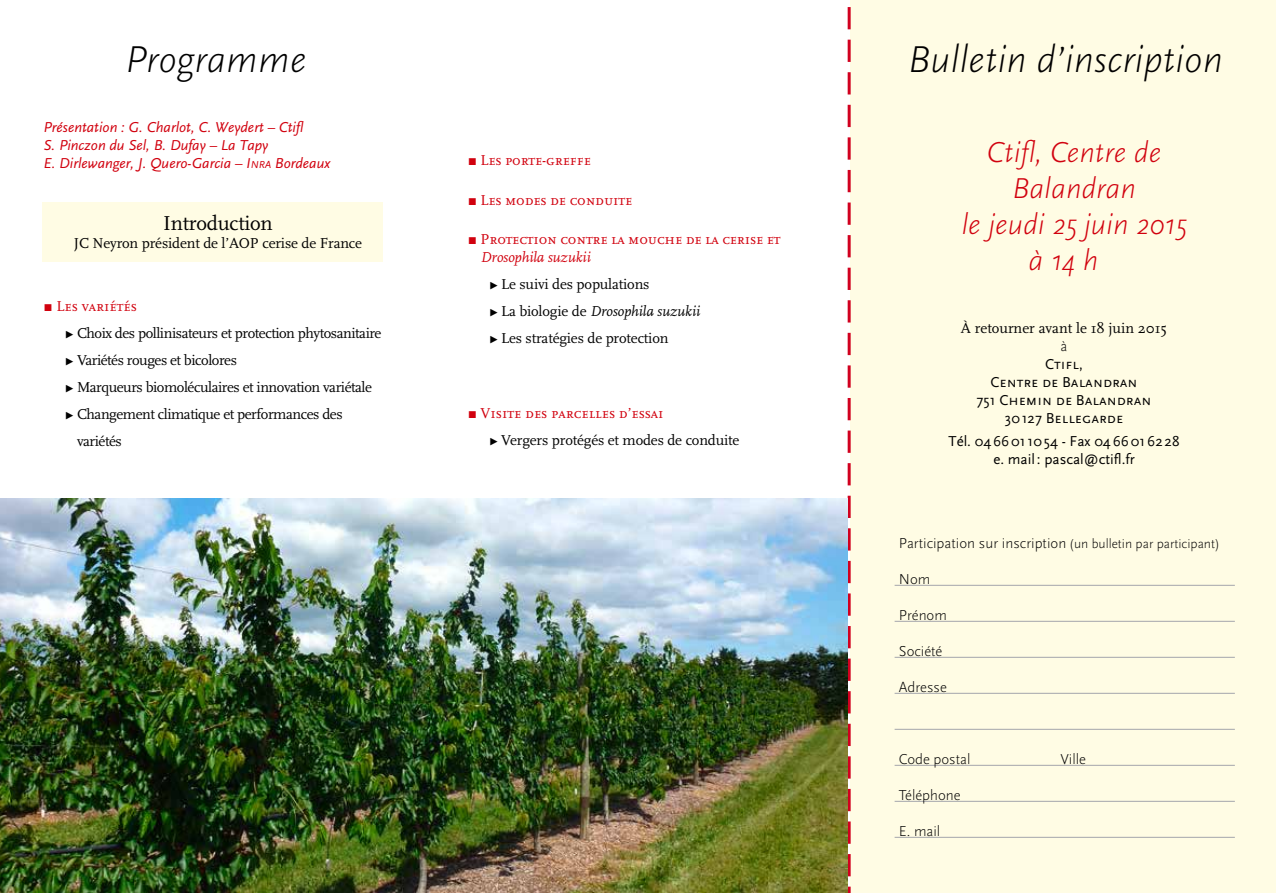
<style>
.page{position:relative;width:1276px;height:893px;background:#fff}
.page>*{position:absolute;margin:0;border:0;box-sizing:border-box;transform-origin:0 0}
.t1{font:italic 300 39px "Scala Sans";color:#000}
.t2{font:italic 300 30px "Scala Sans";color:#d1010e}
.t3{font:21px "Scala";letter-spacing:-.01em;color:#000}
.t4{font:15px "Scala OT";letter-spacing:-.03em;color:#000}
.t5{font:15px/27px "Scala OT";letter-spacing:-.01em;color:#000}
.t6{font:15px "Scala Caps";letter-spacing:-.01em;color:#d1010e}
.t7{font:italic 15px/18px "Scala Sans";color:#d1010e}
.t8{font:300 15px "Scala Sans";color:#000}
.t9{font:15px "Scala";letter-spacing:-.01em;color:#000}
.t10{font:15px/18px "Scala Sans Caps";color:#000;text-align:center}
.t11{font:15px/18px "Scala Sans";color:#000;text-align:center}
.t12{font:italic 15px "Scala";letter-spacing:-.01em;color:#d1010e}
.s1{font-size:10.5px}
.s2{font-family:"Scala Regular Expert"}
.s3{font-style:italic}
.s4{font-size:13.5px}
</style>
<div class="page">
<div style="left:43px;top:202px;width:340px;height:59px;background:#fffce4"></div>
<div style="left:850px;top:0;width:426px;height:893px;background:#fffce4"></div>
<hr style="left:894px;top:585px;width:340px;height:1px;background:#aeafb2">
<hr style="left:894px;top:621px;width:340px;height:1px;background:#aeafb2">
<hr style="left:894px;top:657px;width:340px;height:1px;background:#aeafb2">
<hr style="left:894px;top:693px;width:340px;height:1px;background:#aeafb2">
<hr style="left:894px;top:729px;width:340px;height:1px;background:#aeafb2">
<hr style="left:894px;top:765px;width:340px;height:1px;background:#aeafb2">
<hr style="left:894px;top:801px;width:340px;height:1px;background:#aeafb2">
<hr style="left:894px;top:837px;width:340px;height:1px;background:#aeafb2">
<svg style="left:847px;top:7px;width:3px;height:886px"></svg>
<img style="left:0;top:499px;width:847px;height:394px">
<h1 class="t1" style="left:125px;top:38px;width:183px">Programme</h1>
<p class="t7" style="left:44px;top:119px;width:288px">Présentation : G. Charlot, C. Weydert – Ctifl<br>S. Pinczon du Sel, B. Dufay – La Tapy<br>E. Dirlewanger, J. Quero-Garcia – I<span class="s1">NRA</span> Bordeaux</p>
<h3 class="t3" style="left:163px;top:211px;width:111px">Introduction</h3>
<p class="t9" style="left:74px;top:235px;width:290px">JC Neyron président de l’AOP cerise de France</p>
<p class="t6" style="left:44px;top:298px;width:95px"><span class="s2">r</span> Les variétés</p>
<p class="t4" style="left:65px;top:324px;width:318px"><span class="s2">t</span> Choix des pollinisateurs et protection phytosanitaire</p>
<p class="t4" style="left:65px;top:351px;width:174px"><span class="s2">t</span> Variétés rouges et bicolores</p>
<p class="t4" style="left:65px;top:378px;width:309px"><span class="s2">t</span> Marqueurs biomoléculaires et innovation variétale</p>
<p class="t4" style="left:65px;top:405px;width:279px"><span class="s2">t</span> Changement climatique et performances des</p>
<p class="t4" style="left:77px;top:432px;width:46px">variétés</p>
<p class="t6" style="left:468px;top:152px;width:125px"><span class="s2">r</span> Les porte-greffe</p>
<p class="t6" style="left:468px;top:191px;width:166px"><span class="s2">r</span> Les modes de conduite</p>
<p class="t6" style="left:468px;top:231px;width:314px"><span class="s2">r</span> Protection contre la mouche de la cerise et</p>
<p class="t12" style="left:480px;top:249px;width:112px">Drosophila suzukii</p>
<p class="t5" style="left:489px;top:270px;width:213px"><span class="s2">t</span> Le suivi des populations<br><span class="s2">t</span> La biologie de <span class="s3">Drosophila suzukii </span><span class="s2">t</span> Les stratégies de protection</p>
<p class="t6" style="left:468px;top:405px;width:197px"><span class="s2">r</span> Visite des parcelles d’essai</p>
<p class="t5" style="left:489px;top:427px;width:252px"><span class="s2">t</span> Vergers protégés et modes de conduite</p>
<h1 class="t1" style="left:908px;top:38px;width:316px">Bulletin d’inscription</h1>
<h2 class="t2" style="left:986px;top:136px;width:176px">Ctifl, Centre de</h2>
<h2 class="t2" style="left:1012px;top:172px;width:125px">Balandran</h2>
<h2 class="t2" style="left:961px;top:208px;width:227px">le jeudi 25 juin 2015</h2>
<h2 class="t2" style="left:1028px;top:244px;width:71px">à 14 h</h2>
<p class="t9" style="left:961px;top:320px;width:208px">À retourner avant le 18 juin 2015</p>
<p class="t8" style="left:1060px;top:338px;width:8px">à</p>
<p class="t10" style="left:976px;top:356px;width:176px">Ctifl,<br>Centre de Balandran<br>751 Chemin de Balandran<br>30127 Bellegarde</p>
<p class="t11" style="left:948px;top:432px;width:232px">Tél. 0466011054 - Fax 04660162 28 e. mail: pascal@ctifl.fr</p>
<p class="t8" style="left:899px;top:535px;width:322px">Participation sur inscription <span class="s4">(un bulletin par participant)</span></p>
<p class="t8" style="left:899px;top:571px;width:33px">Nom</p>
<p class="t8" style="left:899px;top:607px;width:50px">Prénom</p>
<p class="t8" style="left:899px;top:643px;width:45px">Société</p>
<p class="t8" style="left:899px;top:679px;width:50px">Adresse</p>
<p class="t8" style="left:899px;top:751px;width:73px">Code postal</p>
<p class="t8" style="left:1060px;top:751px;width:27px">Ville</p>
<p class="t8" style="left:899px;top:787px;width:63px">Téléphone</p>
<p class="t8" style="left:899px;top:823px;width:43px">E. mail</p>
</div>
